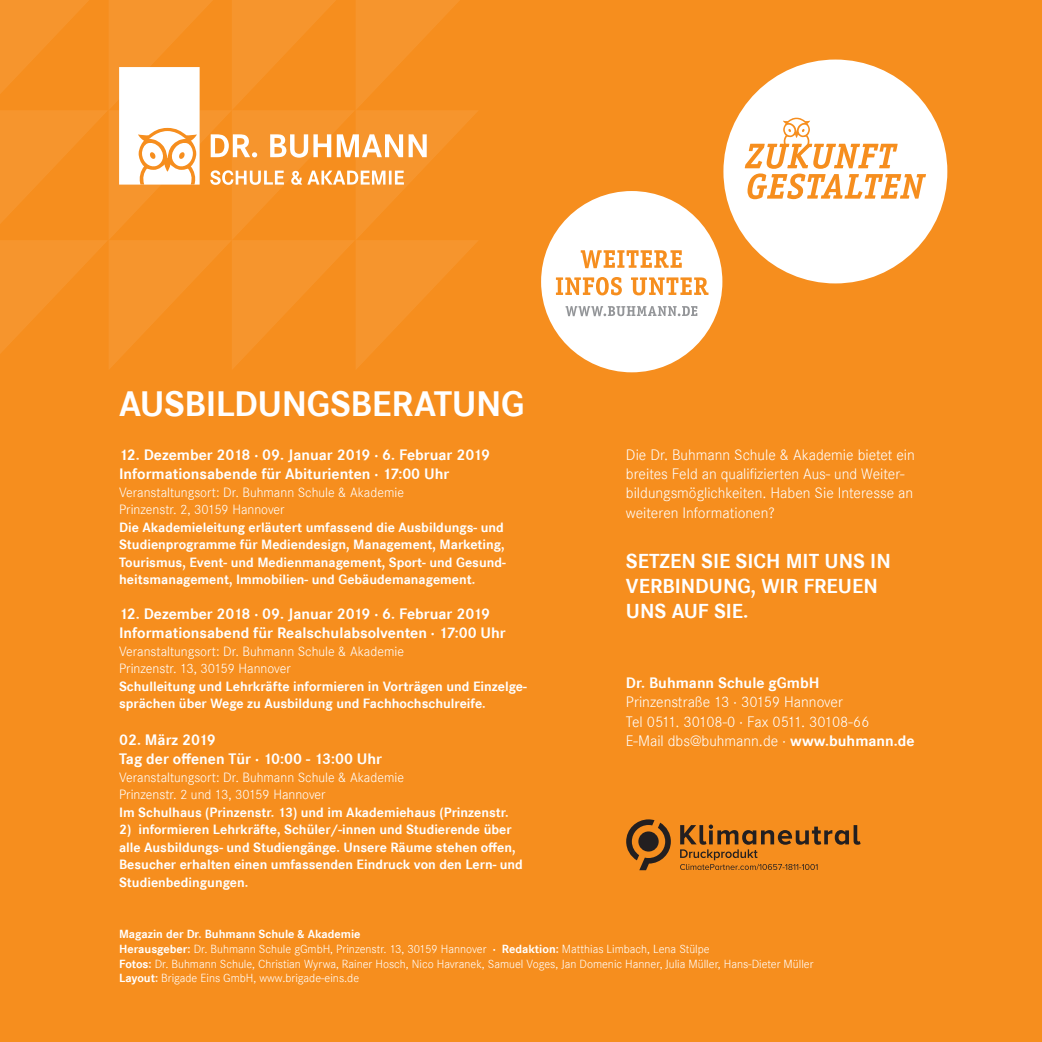
<style>
.page{position:relative;width:1042px;height:1042px;background:#f68e1e}
.page>*{position:absolute;margin:0;border:0;box-sizing:border-box;transform-origin:0 0}
.t1{font:700 36.75px "Corporate S";letter-spacing:-.01em;color:#fff}
.t2{font:700 21px/25.2px "Corporate S";color:#fff}
.t3{font:700 15.75px/19.2px "Corporate S";color:#fff}
.t4{font:15.75px/19.2px "Corporate S Ligh";color:#fff}
.t5{font:700 14px/17.5px "Corporate S";color:#fff}
.t6{font:14px/17.5px "Corporate S Ligh";color:#fff}
.t7{font:12.25px/14.7px "Corporate S Ligh";color:#fff}
.t8{font:700 12.25px "Corporate S";color:#fff}
.s1{font-family:"Corporate S";font-weight:700}
</style>
<div class="page">
<svg style="left:0;top:0;width:478px;height:369px"></svg>
<div style="left:723px;top:60px;width:224px;height:223px;background:#fff;border-radius:50%"></div>
<svg style="left:745px;top:118px;width:181px;height:81px"></svg>
<div style="left:541px;top:191px;width:181px;height:181px;background:#fff;border-radius:50%"></div>
<svg style="left:565px;top:306px;width:132px;height:10px"></svg>
<svg style="left:556px;top:277px;width:152px;height:18px"></svg>
<svg style="left:581px;top:250px;width:101px;height:18px"></svg>
<svg style="left:626px;top:819px;width:45px;height:51px"></svg>
<svg style="left:680px;top:824px;width:180px;height:46px"></svg>
<h1 class="t1" style="left:119px;top:383px;width:407px">AUSBILDUNGSBERATUNG</h1>
<p class="t3" style="left:119px;top:445px;width:372px">12. Dezember 2018 · 09. Januar 2019 · 6. Februar 2019<br>Informationsabende für Abiturienten · 17:00 Uhr</p>
<p class="t6" style="left:119px;top:483px;width:286px">Veranstaltungsort: Dr. Buhmann Schule &amp; Akademie<br>Prinzenstr. 2, 30159 Hannover</p>
<p class="t5" style="left:119px;top:518px;width:388px">Die Akademieleitung erläutert umfassend die Ausbildungs- und Studienprogramme für Mediendesign, Management, Marketing, Tourismus, Event- und Medienmanagement, Sport- und Gesund&shy;heitsmanagement, Immobilien- und Gebäudemanagement.</p>
<p class="t3" style="left:119px;top:605px;width:388px">12. Dezember 2018 · 09. Januar 2019 · 6. Februar 2019<br>Informationsabend für Realschulabsolventen · 17:00 Uhr</p>
<p class="t6" style="left:119px;top:642px;width:286px">Veranstaltungsort: Dr. Buhmann Schule &amp; Akademie<br>Prinzenstr. 13, 30159 Hannover</p>
<p class="t5" style="left:119px;top:678px;width:409px">Schulleitung und Lehrkräfte informieren in Vorträgen und Einzelge&shy;sprächen über Wege zu Ausbildung und Fachhochschulreife.</p>
<p class="t3" style="left:119px;top:731px;width:265px">02. März 2019<br>Tag der offenen Tür · 10:00 - 13:00 Uhr</p>
<p class="t6" style="left:119px;top:768px;width:286px">Veranstaltungsort: Dr. Buhmann Schule &amp; Akademie<br>Prinzenstr. 2 und 13, 30159 Hannover</p>
<p class="t5" style="left:119px;top:804px;width:391px">Im Schulhaus (Prinzenstr. 13) und im Akademiehaus (Prinzenstr.</p>
<p class="t5" style="left:119px;top:821px;width:405px">2) informieren Lehrkräfte, Schüler/-innen und Studierende über alle Ausbildungs- und Studiengänge. Unsere Räume stehen offen, Besucher erhalten einen umfassenden Eindruck von den Lern- und Studienbedingungen.</p>
<p class="t4" style="left:626px;top:445px;width:290px">Die Dr. Buhmann Schule &amp; Akademie bietet ein breites Feld an qualifizierten Aus- und Weiter&shy;bildungsmöglichkeiten. Haben Sie Interesse an weiteren Informationen?</p>
<h2 class="t2" style="left:626px;top:549px;width:266px">SETZEN SIE SICH MIT UNS IN<br>VERBINDUNG, WIR FREUEN<br>UNS AUF SIE.</h2>
<p class="t3" style="left:626px;top:673px;width:195px">Dr. Buhmann Schule gGmbH</p>
<p class="t4" style="left:626px;top:692px;width:290px">Prinzenstraße 13 · 30159 Hannover<br>Tel 0511. 30108-0 · Fax 0511. 30108-66<br>E-Mail dbs@buhmann.de · <span class="s1">www.buhmann.de</span></p>
<p class="t8" style="left:119px;top:927px;width:243px">Magazin der Dr. Buhmann Schule &amp; Akademie</p>
<p class="t7" style="left:119px;top:942px;width:696px"><span class="s1">Herausgeber:</span> Dr. Buhmann Schule gGmbH, Prinzenstr. 13, 30159 Hannover <span class="s1">· Redaktion:</span> Matthias Limbach, Lena Stülpe<br><span class="s1">Fotos:</span> Dr. Buhmann Schule, Christian Wyrwa, Rainer Hosch, Nico Havranek, Samuel Voges, Jan Domenic Hanner, Julia Müller, Hans-Dieter Müller<br><span class="s1">Layout:</span> Brigade Eins GmbH, www.brigade-eins.de</p>
</div>
